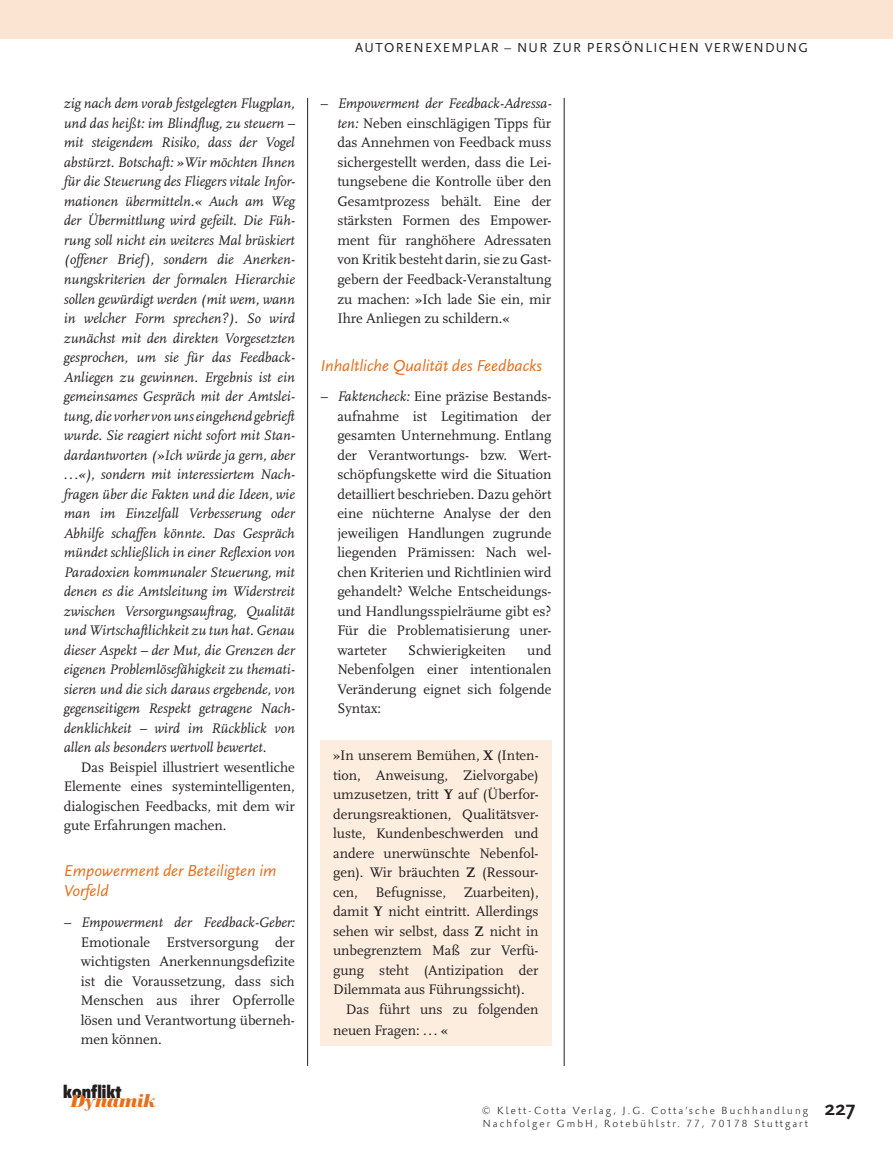
<style>
.page{position:relative;width:893px;height:1149px;background:#fff}
.page>*{position:absolute;margin:0;border:0;box-sizing:border-box;transform-origin:0 0}
.t1{font:700 21px "Scala Sans";color:#231f20}
.t2{font:900 condensed 18.6px "Flyer";color:#231f20}
.t3{font:italic 700 17.1px "Schneider Libretto BQ";color:#e4701e}
.t4{font:italic 16.5px/19.5px "Scala Sans";color:#e4701e}
.t5{font:14.4px/19.5px "Scala";color:#231f20;text-align:justify}
.t6{font:italic 14.4px/19.5px "Scala";color:#231f20;text-align:justify}
.t7{font:13.5px "Scala Sans";letter-spacing:.1em;color:#231f20}
.t8{font:300 10.5px/12.6px "Palatino Sans Com";letter-spacing:.2em;color:#231f20}
.s1{font-style:italic}
.s2{font-weight:700}
</style>
<div class="page">
<hr style="left:307px;top:98px;width:1px;height:967px;background:#231f20">
<hr style="left:564px;top:98px;width:1px;height:967px;background:#231f20">
<div style="left:0;top:0;width:893px;height:38px;background:#fbe5d2"></div>
<div style="left:320px;top:740px;width:231px;height:305px;background:#fceddf"></div>
<p class="t6" style="left:64px;top:94px;width:233px">zig nach dem vorab festgelegten Flugplan, und das heißt: im Blindflug, zu steuern – mit steigendem Risiko, dass der Vogel abstürzt. Botschaft: »Wir möchten Ihnen für die Steuerung des Fliegers vitale Infor&shy;mationen übermitteln.« Auch am Weg der Übermittlung wird gefeilt. Die Füh&shy;rung soll nicht ein weiteres Mal brüskiert (offener Brief), sondern die Anerken&shy;nungskriterien der formalen Hierarchie sollen gewürdigt werden (mit wem, wann in welcher Form sprechen?). So wird zunächst mit den direkten Vorgesetzten gesprochen, um sie für das Feedback-Anliegen zu gewinnen. Ergebnis ist ein gemeinsames Gespräch mit der Amtslei&shy;tung, die vorher von uns eingehend gebrieft wurde. Sie reagiert nicht sofort mit Stan&shy;dardantworten (»Ich würde ja gern, aber ...«), sondern mit interessiertem Nach&shy;fragen über die Fakten und die Ideen, wie man im Einzelfall Verbesserung oder Abhilfe schaffen könnte. Das Gespräch mündet schließlich in einer Reflexion von Paradoxien kommunaler Steuerung, mit denen es die Amtsleitung im Widerstreit zwischen Versorgungsauftrag, Qualität und Wirtschaftlichkeit zu tun hat. Genau dieser Aspekt – der Mut, die Grenzen der eigenen Problemlösefähigkeit zu themati&shy;sieren und die sich daraus ergebende, von gegenseitigem Respekt getragene Nach&shy;denklichkeit – wird im Rückblick von allen als besonders wertvoll bewertet.</p>
<p class="t5" style="left:64px;top:757px;width:233px;text-indent:17px">Das Beispiel illustriert wesentliche Elemente eines systemintelligenten, dialogischen Feedbacks, mit dem wir gute Erfahrungen machen.</p>
<p class="t4" style="left:64px;top:861px;width:215px">Empowerment der Beteiligten im<br>Vorfeld</p>
<p class="t5" style="left:81px;top:912px;width:216px;text-indent:-17px">− <span class="s1">Empowerment der Feedback-Geber:<br></span>Emotionale Erstversorgung der wichtigsten Anerkennungsdefizite ist die Voraussetzung, dass sich Menschen aus ihrer Opferrolle lösen und Verantwortung überneh&shy;men können.</p>
<p class="t2" style="left:63px;top:1080px;width:60px">konflikt</p>
<p class="t3" style="left:70px;top:1091px;width:86px">Dynamik</p>
<p class="t7" style="left:355px;top:40px;width:454px">AUTORENEXEMPLAR – NUR ZUR PERSÖNLICHEN VERWENDUNG</p>
<p class="t5" style="left:337px;top:94px;width:216px;text-indent:-17px">− <span class="s1">Empowerment der Feedback-Adressa&shy;ten:</span> Neben einschlägigen Tipps für das Annehmen von Feedback muss sichergestellt werden, dass die Lei&shy;tungsebene die Kontrolle über den Gesamtprozess behält. Eine der stärksten Formen des Empower&shy;ment für ranghöhere Adressaten von Kritik besteht darin, sie zu Gast&shy;gebern der Feedback-Veranstaltung zu machen: »Ich lade Sie ein, mir Ihre Anliegen zu schildern.«</p>
<p class="t4" style="left:320px;top:355px;width:223px">Inhaltliche Qualität des Feedbacks</p>
<p class="t5" style="left:337px;top:386px;width:216px;text-indent:-17px">− <span class="s1">Faktencheck:</span> Eine präzise Bestands&shy;aufnahme ist Legitimation der gesamten Unternehmung. Entlang der Verantwortungs- bzw. Wert&shy;schöpfungskette wird die Situation detailliert beschrieben. Dazu gehört eine nüchterne Analyse der den jeweiligen Handlungen zugrunde liegenden Prämissen: Nach wel&shy;chen Kriterien und Richtlinien wird gehandelt? Welche Entscheidungs&shy;und Handlungsspielräume gibt es?<br>Für die Problematisierung uner&shy;warteter</p>
<p class="t5" style="left:337px;top:640px;width:216px;text-indent:190px">und Nebenfolgen einer intentionalen Veränderung eignet sich folgende Syntax:</p>
<p class="t5" style="left:333px;top:745px;width:207px">»In unserem Bemühen, <span class="s2">X</span> (Inten-</p>
<p class="t5" style="left:333px;top:764px;width:207px">tion, Anweisung, Zielvorgabe)</p>
<p class="t5" style="left:333px;top:784px;width:207px">umzusetzen, tritt <span class="s2">Y</span> auf (Überfor-</p>
<p class="t5" style="left:333px;top:803px;width:207px">derungsreaktionen, Qualitätsver-</p>
<p class="t5" style="left:333px;top:823px;width:207px">luste, Kundenbeschwerden und</p>
<p class="t5" style="left:333px;top:842px;width:207px">andere unerwünschte Nebenfol-</p>
<p class="t5" style="left:333px;top:862px;width:207px">gen). Wir bräuchten <span class="s2">Z</span> (Ressour-</p>
<p class="t5" style="left:333px;top:881px;width:207px">cen, Befugnisse, Zuarbeiten),</p>
<p class="t5" style="left:333px;top:901px;width:207px">damit <span class="s2">Y</span> nicht eintritt. Allerdings</p>
<p class="t5" style="left:333px;top:920px;width:207px">sehen wir selbst, dass <span class="s2">Z</span> nicht in</p>
<p class="t5" style="left:333px;top:940px;width:207px">unbegrenztem Maß zur Verfü-</p>
<p class="t5" style="left:333px;top:959px;width:207px">gung steht (Antizipation der</p>
<p class="t5" style="left:333px;top:979px;width:193px">Dilemmata aus Führungssicht).</p>
<p class="t5" style="left:346px;top:998px;width:194px">Das führt uns zu folgenden</p>
<p class="t5" style="left:333px;top:1020px;width:116px">neuen Fragen: . .. «</p>
<p class="t5" style="left:408px;top:640px;width:99px">Schwierigkeiten</p>
<p class="t8" style="left:482px;top:1104px;width:328px">© Klett-Cotta Verlag, J.G. Cotta’sche Buchhandlung<br>Nachfolger GmbH, Rotebühlstr. 77, 70178 Stuttgart</p>
<h1 class="t1" style="left:825px;top:1095px;width:32px">227</h1>
</div>
